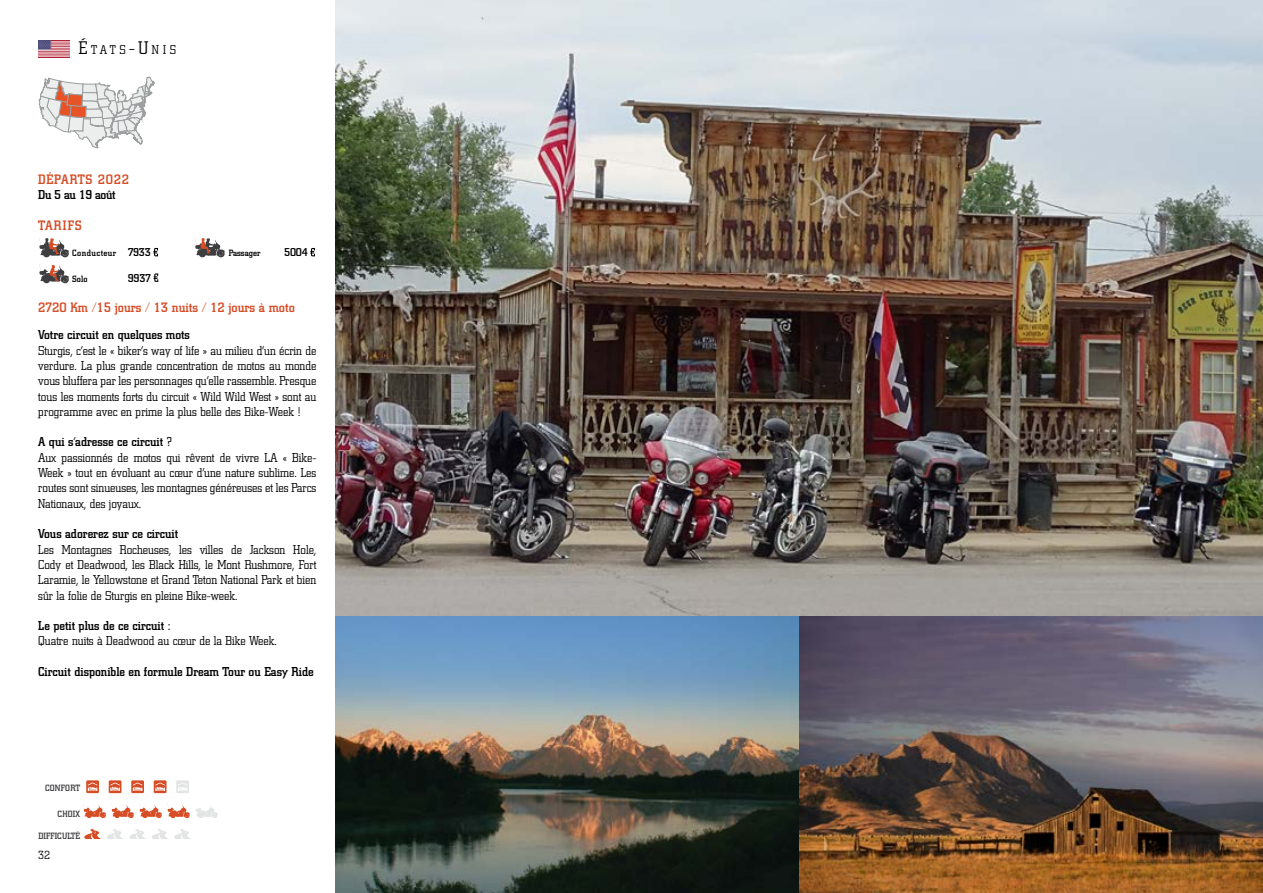
<style>
.page{position:relative;width:1263px;height:893px;background:#fff}
.page>*{position:absolute;margin:0;border:0;box-sizing:border-box;transform-origin:0 0}
.t1{font:500 13.5px "City";color:#d64c25}
.t2{font:500 13.5px "City";letter-spacing:.05em;color:#d64c25}
.t3{font:300 12.75px/15.3px "City";color:#000;text-align:justify}
.t4{font:500 12.75px "City";color:#000}
.t5{font:500 12.75px "City";letter-spacing:-.025em;color:#000}
.t6{font:300 12.6px "City";letter-spacing:.285em;color:#000}
.t7{font:300 12px "City";color:#000}
.t8{font:500 11.25px "City";letter-spacing:-.025em;color:#000}
.t9{font:500 9px "City";letter-spacing:.02em;color:#3e3d40}
.t10{font:500 9px "City";letter-spacing:.05em;color:#000}
.t11{font:500 9px "City";color:#000}
.s1{font-size:18px}
.s2{font-size:11.25px}
</style>
<div class="page">
<svg style="left:39px;top:77px;width:115px;height:71px"></svg>
<img style="left:336px;top:0;width:927px;height:617px">
<img style="left:336px;top:617px;width:463px;height:276px">
<img style="left:799px;top:617px;width:464px;height:276px">
<svg style="left:86px;top:780px;width:13px;height:13px"></svg>
<svg style="left:109px;top:780px;width:12px;height:13px"></svg>
<svg style="left:131px;top:780px;width:13px;height:13px"></svg>
<svg style="left:84px;top:829px;width:107px;height:10px"></svg>
<svg style="left:154px;top:780px;width:13px;height:13px"></svg>
<svg style="left:176px;top:780px;width:13px;height:13px"></svg>
<svg style="left:153px;top:248px;width:5px;height:8px"></svg>
<svg style="left:154px;top:273px;width:4px;height:9px"></svg>
<svg style="left:310px;top:248px;width:5px;height:8px"></svg>
<svg style="left:195px;top:238px;width:30px;height:19px"></svg>
<svg style="left:39px;top:238px;width:30px;height:19px"></svg>
<svg style="left:39px;top:264px;width:30px;height:19px"></svg>
<svg style="left:84px;top:804px;width:134px;height:14px"></svg>
<img style="left:38px;top:41px;width:31px;height:16px">
<p class="t6" style="left:79px;top:43px;width:99px"><span class="s1">É</span>TATS<span class="s1">-U</span>NIS</p>
<p class="t2" style="left:38px;top:172px;width:92px">DÉPARTS 2022</p>
<p class="t5" style="left:38px;top:188px;width:79px">Du 5 au 19 août</p>
<p class="t1" style="left:38px;top:218px;width:45px">TARIFS</p>
<p class="t10" style="left:72px;top:248px;width:80px">Conducteur <span class="s2">7933</span></p>
<p class="t11" style="left:72px;top:274px;width:17px">Solo</p>
<p class="t8" style="left:128px;top:272px;width:25px">9937</p>
<p class="t11" style="left:229px;top:248px;width:33px">Passager</p>
<p class="t8" style="left:284px;top:246px;width:25px">5004</p>
<p class="t1" style="left:38px;top:300px;width:258px">2720 Km /15 jours / 13 nuits / 12 jours à moto</p>
<p class="t4" style="left:38px;top:328px;width:153px">Votre circuit en quelques mots</p>
<p class="t3" style="left:38px;top:343px;width:280px">Sturgis, c’est le « biker’s way of life » au milieu d’un écrin de verdure. La plus grande concentration de motos au monde vous bluffera par les personnages qu’elle rassemble. Presque tous les moments forts du circuit « Wild Wild West » sont au programme avec en prime la plus belle des Bike-Week !</p>
<p class="t4" style="left:38px;top:435px;width:135px">A qui s’adresse ce circuit ?</p>
<p class="t3" style="left:38px;top:450px;width:280px">Aux passionnés de motos qui rêvent de vivre LA « Bike-Week » tout en évoluant au cœur d’une nature sublime. Les routes sont sinueuses, les montagnes généreuses et les Parcs Nationaux, des joyaux.</p>
<p class="t4" style="left:38px;top:527px;width:142px">Vous adorerez sur ce circuit</p>
<p class="t3" style="left:38px;top:542px;width:280px">Les Montagnes Rocheuses, les villes de Jackson Hole, Cody et Deadwood, les Black Hills, le Mont Rushmore, Fort Laramie, le Yellowstone et Grand Teton National Park et bien sûr la folie de Sturgis en pleine Bike-week.</p>
<p class="t4" style="left:38px;top:619px;width:134px">Le petit plus de ce circuit :</p>
<p class="t3" style="left:38px;top:634px;width:240px">Quatre nuits à Deadwood au cœur de la Bike Week.</p>
<p class="t4" style="left:38px;top:665px;width:277px">Circuit disponible en formule Dream Tour ou Easy Ride</p>
<p class="t9" style="left:45px;top:783px;width:36px">CONFORT</p>
<p class="t9" style="left:38px;top:831px;width:43px">DIFFICULTÉ</p>
<p class="t9" style="left:58px;top:809px;width:24px">CHOIX</p>
<p class="t7" style="left:38px;top:849px;width:14px">32</p>
</div>
